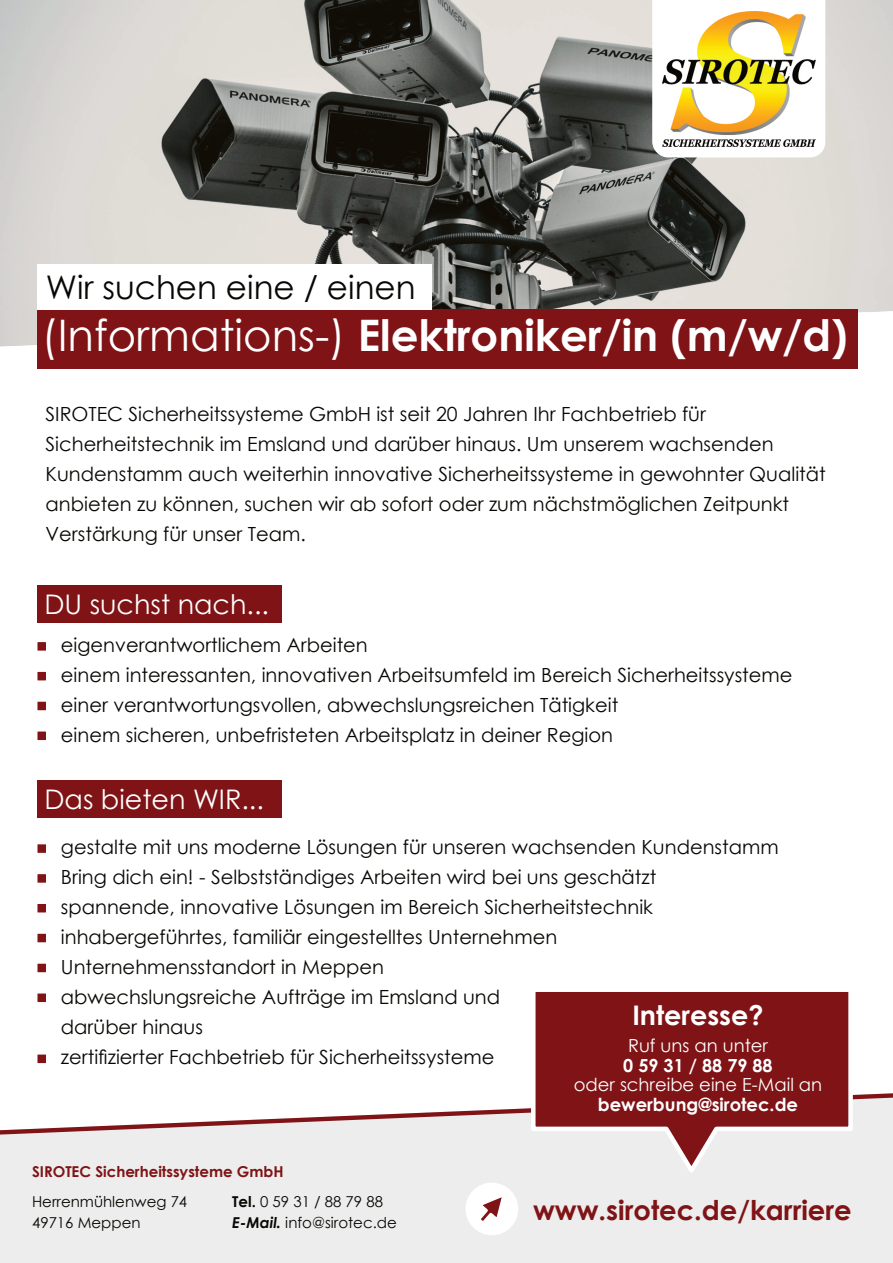
<style>
.page{position:relative;width:893px;height:1263px;background:#fff}
.page>*{position:absolute;margin:0;border:0;box-sizing:border-box;transform-origin:0 0}
.t1{font:700 43.5px "Century Gothic";color:#fff}
.t2{font:32.55px "Century Gothic";color:#080704}
.t3{font:700 27.3px "Century Gothic";color:#7f1316}
.t4{font:27px "Century Gothic";color:#fff}
.t5{font:700 27px "Century Gothic";color:#fff}
.t6{font:19.5px/30px "Century Gothic";color:#080704}
.t7{font:18px "Century Gothic";color:#fff}
.t8{font:700 18px "Century Gothic";color:#fff}
.t9{font:15px/21px "Century Gothic";color:#080704}
.t10{font:700 15px "Century Gothic";color:#7f1316}
.s1{font-weight:400}
.s2{font-weight:700}
.s3{font-weight:700;font-style:italic}
</style>
<div class="page">
<img style="left:0;top:0;width:893px;height:347px">
<svg style="left:652px;top:0;width:173px;height:157px"></svg>
<img style="left:662px;top:11px;width:153px;height:135px">
<div style="left:37px;top:642px;width:9px;height:9px;background:#7f1316"></div>
<div style="left:37px;top:672px;width:9px;height:8px;background:#7f1316"></div>
<div style="left:37px;top:702px;width:9px;height:8px;background:#7f1316"></div>
<div style="left:37px;top:731px;width:9px;height:9px;background:#7f1316"></div>
<div style="left:37px;top:844px;width:9px;height:9px;background:#7f1316"></div>
<div style="left:37px;top:964px;width:9px;height:8px;background:#7f1316"></div>
<div style="left:37px;top:874px;width:9px;height:9px;background:#7f1316"></div>
<div style="left:37px;top:993px;width:9px;height:9px;background:#7f1316"></div>
<div style="left:37px;top:904px;width:9px;height:8px;background:#7f1316"></div>
<div style="left:37px;top:1054px;width:9px;height:9px;background:#7f1316"></div>
<div style="left:37px;top:934px;width:9px;height:8px;background:#7f1316"></div>
<div style="left:37px;top:309px;width:821px;height:59px;background:#7f1316"></div>
<div style="left:37px;top:264px;width:395px;height:45px;background:#fff"></div>
<div style="left:37px;top:585px;width:245px;height:38px;background:#7f1316"></div>
<div style="left:37px;top:780px;width:245px;height:38px;background:#7f1316"></div>
<div style="left:0;top:1135px;width:893px;height:128px;background:#ecedec"></div>
<svg style="left:0;top:1093px;width:893px;height:42px"></svg>
<svg style="left:529px;top:992px;width:326px;height:187px;background:#a05455"></svg>
<div style="left:465px;top:1182px;width:53px;height:53px;background:#fff;border:4px solid #fff;border-radius:50%"></div>
<svg style="left:474px;top:1189px;width:34px;height:38px"></svg>
<h2 class="t2" style="left:46px;top:274px;width:371px">Wir suchen eine / einen</h2>
<h1 class="t1" style="left:42px;top:318px;width:807px"><span class="s1">(Informations-)</span> Elektroniker/in (m/w/d)</h1>
<p class="t6" style="left:46px;top:400px;width:782px">SIROTEC Sicherheitssysteme GmbH ist seit 20 Jahren Ihr Fachbetrieb für Sicherheitstechnik im Emsland und darüber hinaus. Um unserem wachsenden Kundenstamm auch weiterhin innovative Sicherheitssysteme in gewohnter Qualität anbieten zu können, suchen wir ab sofort oder zum nächstmöglichen Zeitpunkt Verstärkung für unser Team.</p>
<h3 class="t4" style="left:44px;top:594px;width:226px">DU suchst nach...</h3>
<p class="t6" style="left:61px;top:632px;width:733px">eigenverantwortlichem Arbeiten<br>einem interessanten, innovativen Arbeitsumfeld im Bereich Sicherheitssysteme einer verantwortungsvollen, abwechslungsreichen Tätigkeit<br>einem sicheren, unbefristeten Arbeitsplatz in deiner Region</p>
<h3 class="t4" style="left:44px;top:789px;width:221px">Das bieten WIR...</h3>
<p class="t6" style="left:61px;top:834px;width:719px">gestalte mit uns moderne Lösungen für unseren wachsenden Kundenstamm Bring dich ein! - Selbstständiges Arbeiten wird bei uns geschätzt<br>spannende, innovative Lösungen im Bereich Sicherheitstechnik inhabergeführtes, familiär eingestelltes Unternehmen<br>Unternehmensstandort in Meppen<br>abwechslungsreiche Aufträge im Emsland und<br>darüber hinaus<br>zertifizierter Fachbetrieb für Sicherheitssysteme</p>
<h3 class="t5" style="left:632px;top:1005px;width:133px">Interesse?</h3>
<p class="t7" style="left:628px;top:1038px;width:141px">Ruf uns an unter</p>
<p class="t8" style="left:623px;top:1058px;width:151px">0 59 31 / 88 79 88</p>
<p class="t7" style="left:574px;top:1077px;width:250px">oder schreibe eine E-Mail an</p>
<p class="t8" style="left:598px;top:1097px;width:202px">bewerbung@sirotec.de</p>
<p class="t10" style="left:32px;top:1166px;width:253px">SIROTEC Sicherheitssysteme GmbH</p>
<p class="t9" style="left:32px;top:1193px;width:157px">Herrenmühlenweg 74<br>49716 Meppen</p>
<p class="t9" style="left:232px;top:1192px;width:166px"><span class="s2">Tel.</span> 0 59 31 / 88 79 88<br><span class="s3">E-Mail.</span> info@sirotec.de</p>
<h3 class="t3" style="left:533px;top:1199px;width:320px">www.sirotec.de/karriere</h3>
</div>
